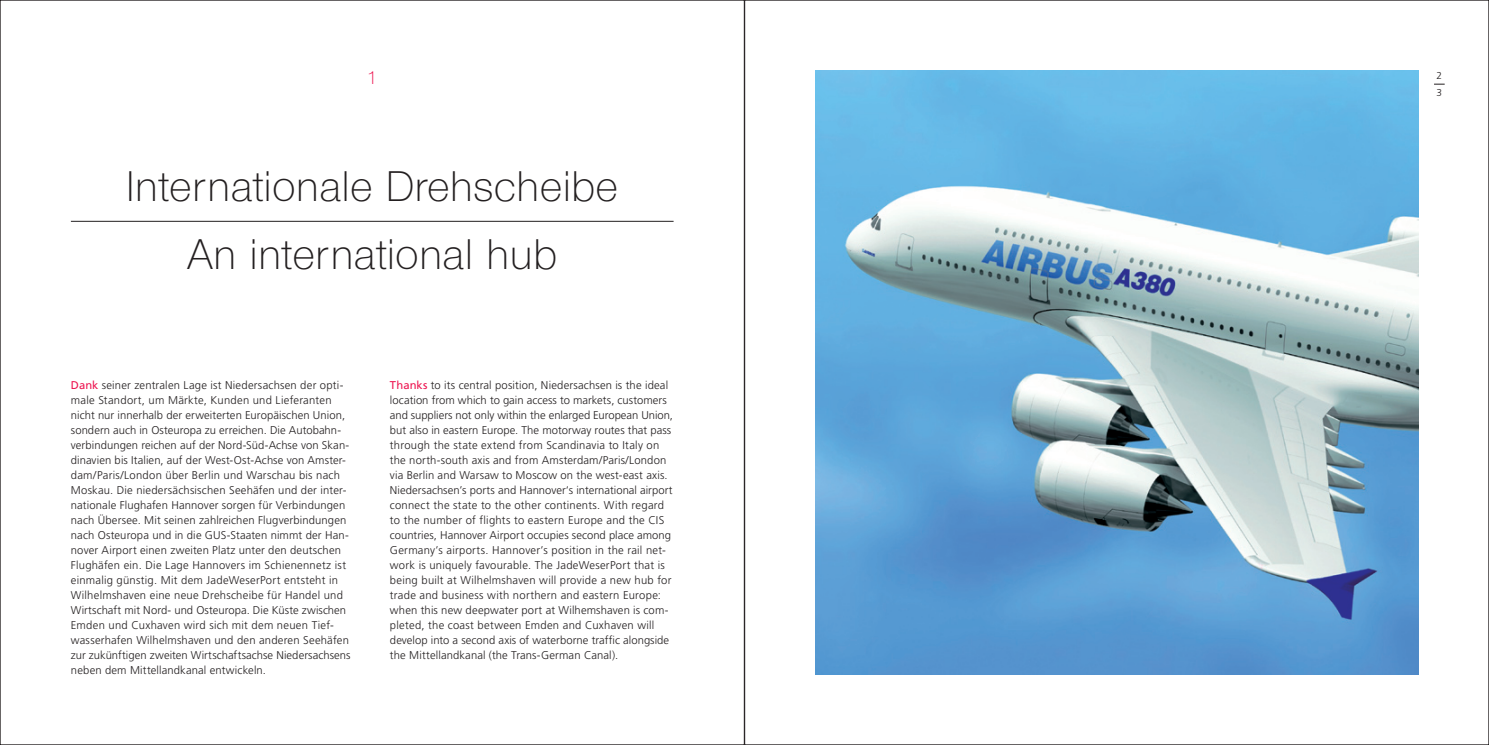
<style>
.page{position:relative;width:1489px;height:745px;background:#fff}
.page>*{position:absolute;margin:0;border:0;box-sizing:border-box;transform-origin:0 0}
.t1{font:300 41.25px/67.6px "Olnova";letter-spacing:.02em;color:#231f20;text-align:center}
.t2{font:300 17.5px "Olnova";color:#ed1450}
.t3{font:300 11.25px/15px "Frutiger";letter-spacing:.015em;color:#231f20}
.t4{font:300 10px/17.5px "Frutiger";color:#231f20}
.s1{font-weight:400;color:#ed1450}
</style>
<div class="page">
<img style="left:815px;top:71px;width:602px;height:602px">
<hr style="left:71px;top:221px;width:602px;height:1px;background:#231f20">
<h2 class="t2" style="left:367px;top:67px;width:12px">1</h2>
<p class="t4" style="left:1436px;top:66px;width:7px">2<br>3</p>
<h1 class="t1" style="left:126px;top:152px;width:493px">Internationale Drehscheibe<br>An international hub</h1>
<p class="t3" style="left:71px;top:377px;width:281px"><span class="s1">Dank</span> seiner zentralen Lage ist Niedersachsen der opti&shy;male Standort, um Märkte, Kunden und Lieferanten nicht nur innerhalb der erweiterten Europäischen Union, sondern auch in Osteuropa zu erreichen. Die Autobahn&shy;verbindungen reichen auf der Nord-Süd-Achse von Skan&shy;dinavien bis Italien, auf der West-Ost-Achse von Amster&shy;dam/Paris/London über Berlin und Warschau bis nach Moskau. Die niedersächsischen Seehäfen und der inter&shy;nationale Flughafen Hannover sorgen für Verbindungen nach Übersee. Mit seinen zahlreichen Flugverbindungen nach Osteuropa und in die GUS-Staaten nimmt der Han&shy;nover Airport einen zweiten Platz unter den deutschen Flughäfen ein. Die Lage Hannovers im Schienennetz ist einmalig günstig. Mit dem JadeWeserPort entsteht in Wilhelmshaven eine neue Drehscheibe für Handel und Wirtschaft mit Nord- und Osteuropa. Die Küste zwischen Emden und Cuxhaven wird sich mit dem neuen Tief&shy;wasserhafen Wilhelmshaven und den anderen Seehäfen zur zukünftigen zweiten Wirtschaftsachse Niedersachsens neben dem Mittellandkanal entwickeln.</p>
<p class="t3" style="left:390px;top:377px;width:284px"><span class="s1">Thanks</span> to its central position, Niedersachsen is the ideal location from which to gain access to markets, customers and suppliers not only within the enlarged European Union, but also in eastern Europe. The motorway routes that pass through the state extend from Scandinavia to Italy on the north-south axis and from Amsterdam/Paris/London via Berlin and Warsaw to Moscow on the west-east axis.<br>Niedersachsen’s ports and Hannover‘s international airport connect the state to the other continents. With regard to the number of flights to eastern Europe and the CIS countries, Hannover Airport occupies second place among Germany’s airports. Hannover’s position in the rail net&shy;work is uniquely favourable. The JadeWeserPort that is being built at Wilhelmshaven will provide a new hub for trade and business with northern and eastern Europe: when this new deepwater port at Wilhemshaven is com&shy;pleted, the coast between Emden and Cuxhaven will develop into a second axis of waterborne traffic alongside the Mittellandkanal (the Trans-German Canal).</p>
</div>
